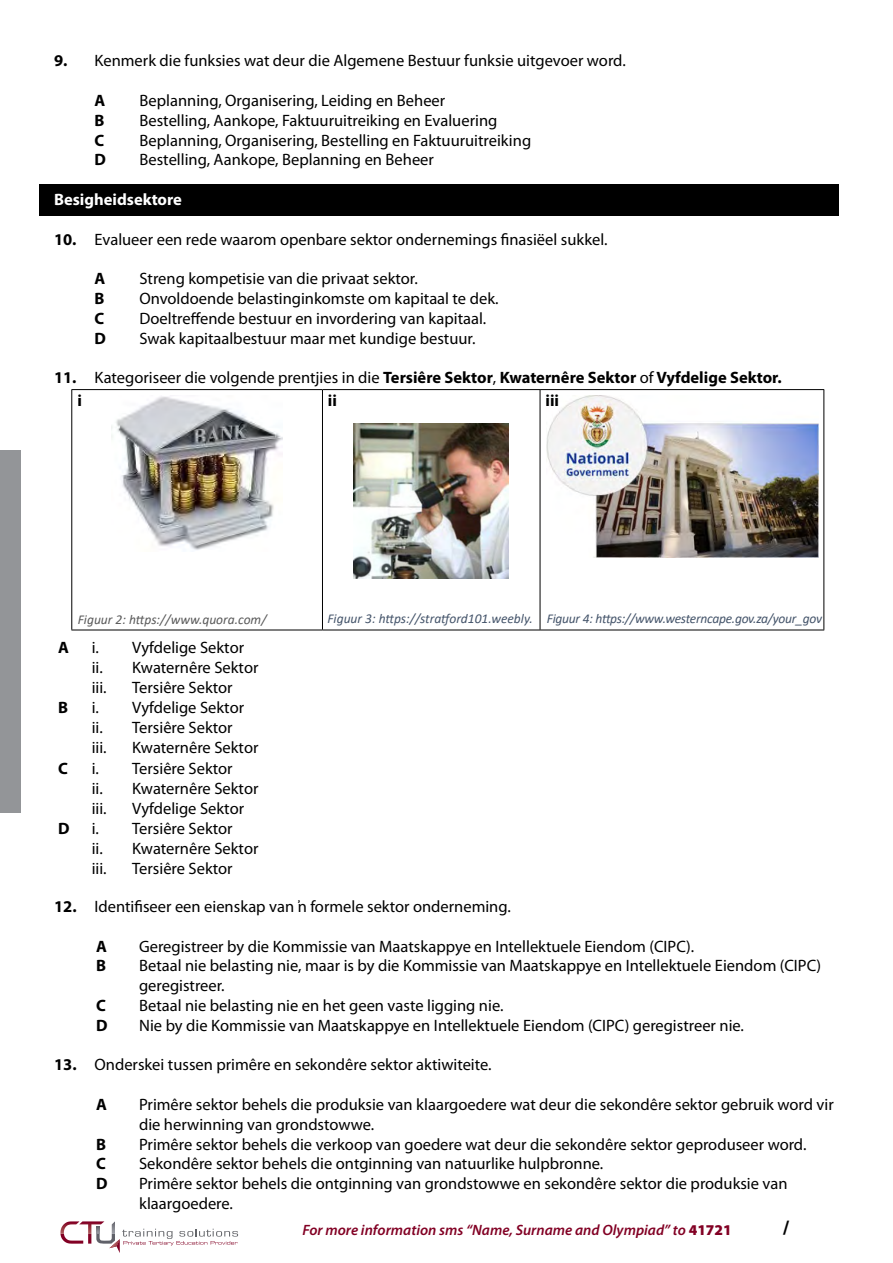
<style>
.page{position:relative;width:893px;height:1263px;background:#fff}
.page>*{position:absolute;margin:0;border:0;box-sizing:border-box;transform-origin:0 0}
.t1{font:700 19.5px "Myriad Pro";color:#000}
.t2{font:16.5px/19.8px "Myriad Pro";color:#000}
.t3{font:700 16.5px "Myriad Pro";color:#000}
.t4{font:700 16.5px "Myriad Pro";color:#fff}
.t5{font:italic 600 15px "Myriad Pro";color:#820024}
.t6{font:italic 13.5px "Calibri";letter-spacing:-.02em;color:#44546a}
.t7{font:italic 13.5px "Calibri";color:#595959}
.s1{font-weight:700}
.s2{font-weight:400}
.s3{font-weight:900;font-style:normal}
</style>
<div class="page">
<div style="left:0;top:450px;width:21px;height:363px;background:#939598"></div>
<div style="left:40px;top:184px;width:799px;height:31px;background:#000"></div>
<hr style="left:71px;top:389px;width:251px;height:1px;background:#000">
<hr style="left:322px;top:389px;width:218px;height:1px;background:#000">
<hr style="left:540px;top:389px;width:284px;height:1px;background:#000">
<hr style="left:71px;top:630px;width:251px;height:1px;background:#000">
<hr style="left:322px;top:630px;width:218px;height:1px;background:#000">
<hr style="left:540px;top:630px;width:284px;height:1px;background:#000">
<hr style="left:71px;top:390px;width:1px;height:240px;background:#000">
<hr style="left:322px;top:390px;width:1px;height:240px;background:#000">
<hr style="left:540px;top:390px;width:1px;height:240px;background:#000">
<hr style="left:823px;top:390px;width:1px;height:240px;background:#000">
<img style="left:112px;top:396px;width:171px;height:154px">
<img style="left:354px;top:424px;width:155px;height:155px">
<img style="left:546px;top:396px;width:272px;height:162px">
<svg style="left:60px;top:1221px;width:178px;height:32px"></svg>
<p class="t2" style="left:54px;top:51px;width:573px"><span class="s1">9.</span> Kenmerk die funksies wat deur die Algemene Bestuur funksie uitgevoer word.</p>
<p class="t3" style="left:95px;top:90px;width:12px">A</p>
<p class="t2" style="left:140px;top:90px;width:307px">Beplanning, Organisering, Leiding en Beheer</p>
<p class="t3" style="left:95px;top:109px;width:11px">B</p>
<p class="t2" style="left:140px;top:110px;width:359px">Bestelling, Aankope, Faktuuruitreiking en Evaluering</p>
<p class="t3" style="left:95px;top:129px;width:11px">C</p>
<p class="t2" style="left:140px;top:130px;width:393px">Beplanning, Organisering, Bestelling en Faktuuruitreiking</p>
<p class="t3" style="left:95px;top:149px;width:13px">D</p>
<p class="t2" style="left:140px;top:150px;width:296px">Bestelling, Aankope, Beplanning en Beheer</p>
<p class="t4" style="left:54px;top:189px;width:130px">Besigheidsektore</p>
<p class="t2" style="left:54px;top:229px;width:555px"><span class="s1">10.</span> Evalueer een rede waarom openbare sektor ondernemings finasiëel sukkel.</p>
<p class="t3" style="left:95px;top:268px;width:12px">A</p>
<p class="t2" style="left:140px;top:268px;width:280px">Streng kompetisie van die privaat sektor.</p>
<p class="t3" style="left:95px;top:288px;width:11px">B</p>
<p class="t2" style="left:140px;top:288px;width:361px">Onvoldoende belastinginkomste om kapitaal te dek.</p>
<p class="t3" style="left:95px;top:307px;width:11px">C</p>
<p class="t2" style="left:140px;top:308px;width:348px">Doeltreffende bestuur en invordering van kapitaal.</p>
<p class="t3" style="left:95px;top:327px;width:13px">D</p>
<p class="t2" style="left:140px;top:328px;width:338px">Swak kapitaalbestuur maar met kundige bestuur.</p>
<p class="t3" style="left:54px;top:367px;width:729px">11. <span class="s2">Kategoriseer die volgende prentjies in die</span> Tersiêre Sektor<span class="s2">,</span> Kwaternêre Sektor <span class="s2">of</span> Vyfdelige Sektor.</p>
<p class="t3" style="left:78px;top:390px;width:6px">i</p>
<p class="t3" style="left:546px;top:390px;width:15px">iii</p>
<p class="t3" style="left:328px;top:390px;width:11px">ii</p>
<p class="t7" style="left:78px;top:610px;width:190px">Figuur 2: https://www.quora.com/</p>
<p class="t3" style="left:58px;top:637px;width:12px">A</p>
<p class="t2" style="left:92px;top:637px;width:168px">i. Vyfdelige Sektor ii. Kwaternêre Sektor iii.</p>
<p class="t2" style="left:132px;top:677px;width:102px">Tersiêre Sektor</p>
<p class="t3" style="left:58px;top:697px;width:11px">B</p>
<p class="t2" style="left:92px;top:698px;width:154px">i. Vyfdelige Sektor ii. Tersiêre Sektor iii.</p>
<p class="t2" style="left:132px;top:737px;width:128px">Kwaternêre Sektor</p>
<p class="t3" style="left:58px;top:758px;width:11px">C</p>
<p class="t2" style="left:92px;top:758px;width:168px">i. Tersiêre Sektor<br>ii. Kwaternêre Sektor iii.</p>
<p class="t2" style="left:132px;top:798px;width:113px">Vyfdelige Sektor</p>
<p class="t6" style="left:327px;top:609px;width:496px">Figuur 3: https://stratford101.weebly. Figuur 4: https://www.westerncape.gov.za/your_gov</p>
<p class="t3" style="left:58px;top:818px;width:13px">D</p>
<p class="t2" style="left:92px;top:819px;width:168px">i. Tersiêre Sektor<br>ii. Kwaternêre Sektor iii.</p>
<p class="t2" style="left:132px;top:858px;width:102px">Tersiêre Sektor</p>
<p class="t2" style="left:54px;top:896px;width:458px"><span class="s1">12.</span> Identifiseer een eienskap van ŉ formele sektor onderneming.</p>
<p class="t3" style="left:96px;top:935px;width:12px">A</p>
<p class="t2" style="left:139px;top:936px;width:557px">Geregistreer by die Kommissie van Maatskappye en Intellektuele Eiendom (CIPC).</p>
<p class="t3" style="left:96px;top:955px;width:11px">B</p>
<p class="t2" style="left:139px;top:956px;width:684px">Betaal nie belasting nie, maar is by die Kommissie van Maatskappye en Intellektuele Eiendom (CIPC) geregistreer.</p>
<p class="t3" style="left:96px;top:994px;width:11px">C</p>
<p class="t2" style="left:139px;top:995px;width:366px">Betaal nie belasting nie en het geen vaste ligging nie.</p>
<p class="t3" style="left:96px;top:1014px;width:13px">D</p>
<p class="t2" style="left:139px;top:1015px;width:606px">Nie by die Kommissie van Maatskappye en Intellektuele Eiendom (CIPC) geregistreer nie.</p>
<p class="t2" style="left:54px;top:1055px;width:439px"><span class="s1">13.</span> Onderskei tussen primêre en sekondêre sektor aktiwiteite.</p>
<p class="t3" style="left:96px;top:1093px;width:12px">A</p>
<p class="t2" style="left:139px;top:1094px;width:696px">Primêre sektor behels die produksie van klaargoedere wat deur die sekondêre sektor gebruik word vir die herwinning van grondstowwe.</p>
<p class="t3" style="left:96px;top:1133px;width:11px">B</p>
<p class="t2" style="left:139px;top:1134px;width:669px">Primêre sektor behels die verkoop van goedere wat deur die sekondêre sektor geproduseer word.</p>
<p class="t3" style="left:96px;top:1153px;width:11px">C</p>
<p class="t2" style="left:139px;top:1154px;width:466px">Sekondêre sektor behels die ontginning van natuurlike hulpbronne.</p>
<p class="t3" style="left:96px;top:1173px;width:13px">D</p>
<p class="t2" style="left:139px;top:1173px;width:650px">Primêre sektor behels die ontginning van grondstowwe en sekondêre sektor die produksie van klaargoedere.</p>
<p class="t5" style="left:302px;top:1220px;width:431px">For more information sms “Name, Surname and Olympiad” to <span class="s3">41721</span></p>
<p class="t1" style="left:783px;top:1214px;width:8px">/</p>
</div>
